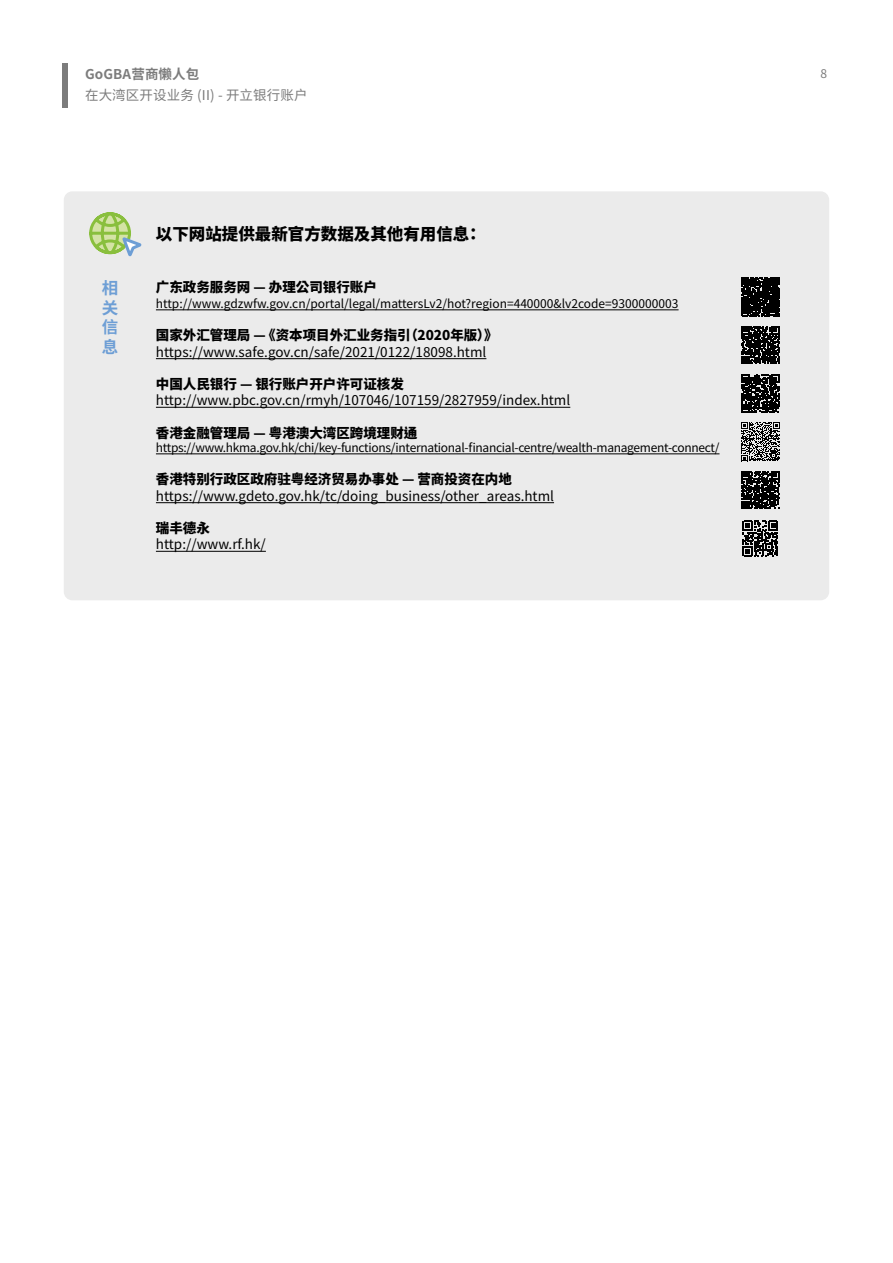
<style>
.page{position:relative;width:893px;height:1263px;background:#fff}
.page>*{position:absolute;margin:0;border:0;box-sizing:border-box;transform-origin:0 0}
.t1{font:900 16.5px "Noto Sans CJ Ktc";color:#000}
.t2{font:700 16.5px/19.5px "Noto Sans CJ Ktc";color:#6d9ed5;text-align:justify}
.t3{font:13.5px "Noto Sans CJ Ktc";color:#000}
.t4{font:900 13.5px "Noto Sans CJ Ktc";color:#000}
.t5{font:13.5px "Noto Sans CJ Ktc";letter-spacing:.01em;color:#7c7c7c}
.t6{font:700 13.5px "Noto Sans CJ Ktc";letter-spacing:.01em;color:#7c7c7c}
.t7{font:12px "Noto Sans CJ Ktc";letter-spacing:-.025em;color:#000}
.t8{font:12px "Noto Sans CJ Ktc";color:#000}
.t9{font:12px "Noto Sans CJ Ktc";color:#7c7c7c}
</style>
<div class="page">
<div style="left:62px;top:63px;width:6px;height:44px;background:#7c7c7c"></div>
<div style="left:64px;top:191px;width:765px;height:409px;background:#ebebeb;border-radius:9px"></div>
<hr style="left:156px;top:310px;width:523px;height:1px;background:#000">
<hr style="left:156px;top:358px;width:330px;height:1px;background:#000">
<hr style="left:156px;top:407px;width:414px;height:1px;background:#000">
<hr style="left:156px;top:454px;width:563px;height:1px;background:#000">
<hr style="left:156px;top:502px;width:398px;height:1px;background:#000">
<hr style="left:156px;top:551px;width:110px;height:1px;background:#000">
<svg style="left:89px;top:212px;width:53px;height:45px"></svg>
<svg style="left:741px;top:278px;width:39px;height:38px"></svg>
<svg style="left:742px;top:326px;width:37px;height:38px"></svg>
<svg style="left:742px;top:375px;width:37px;height:37px"></svg>
<svg style="left:741px;top:422px;width:39px;height:39px"></svg>
<svg style="left:742px;top:471px;width:37px;height:38px"></svg>
<svg style="left:743px;top:521px;width:35px;height:35px"></svg>
<p class="t6" style="left:85px;top:66px;width:116px">GoGBA营商懒人包</p>
<p class="t5" style="left:85px;top:87px;width:224px">在大湾区开设业务 (II) - 开立银行账户</p>
<p class="t2" style="left:102px;top:279px;width:18px">相关信息</p>
<p class="t1" style="left:156px;top:224px;width:327px">以下网站提供最新官方数据及其他有用信息：</p>
<p class="t4" style="left:156px;top:279px;width:223px">广东政务服务网 — 办理公司银行账户</p>
<p class="t8" style="left:156px;top:297px;width:524px">http://www.gdzwfw.gov.cn/portal/legal/mattersLv2/hot?region=440000&amp;lv2code=9300000003</p>
<p class="t4" style="left:156px;top:328px;width:343px">国家外汇管理局 — 《资本项目外汇业务指引（2020年版）》</p>
<p class="t3" style="left:156px;top:344px;width:332px">https://www.safe.gov.cn/safe/2021/0122/18098.html</p>
<p class="t4" style="left:156px;top:376px;width:250px">中国人民银行 — 银行账户开户许可证核发</p>
<p class="t3" style="left:156px;top:393px;width:416px">http://www.pbc.gov.cn/rmyh/107046/107159/2827959/index.html</p>
<p class="t4" style="left:156px;top:425px;width:263px">香港金融管理局 — 粤港澳大湾区跨境理财通</p>
<p class="t7" style="left:156px;top:441px;width:565px">https://www.hkma.gov.hk/chi/key-functions/international-financial-centre/wealth-management-connect/</p>
<p class="t4" style="left:156px;top:472px;width:358px">香港特别行政区政府驻粤经济贸易办事处 — 营商投资在内地</p>
<p class="t3" style="left:156px;top:488px;width:400px">https://www.gdeto.gov.hk/tc/doing_business/other_areas.html</p>
<p class="t4" style="left:156px;top:520px;width:55px">瑞丰德永</p>
<p class="t3" style="left:156px;top:537px;width:111px">http://www.rf.hk/</p>
<p class="t9" style="left:820px;top:66px;width:8px">8</p>
</div>
